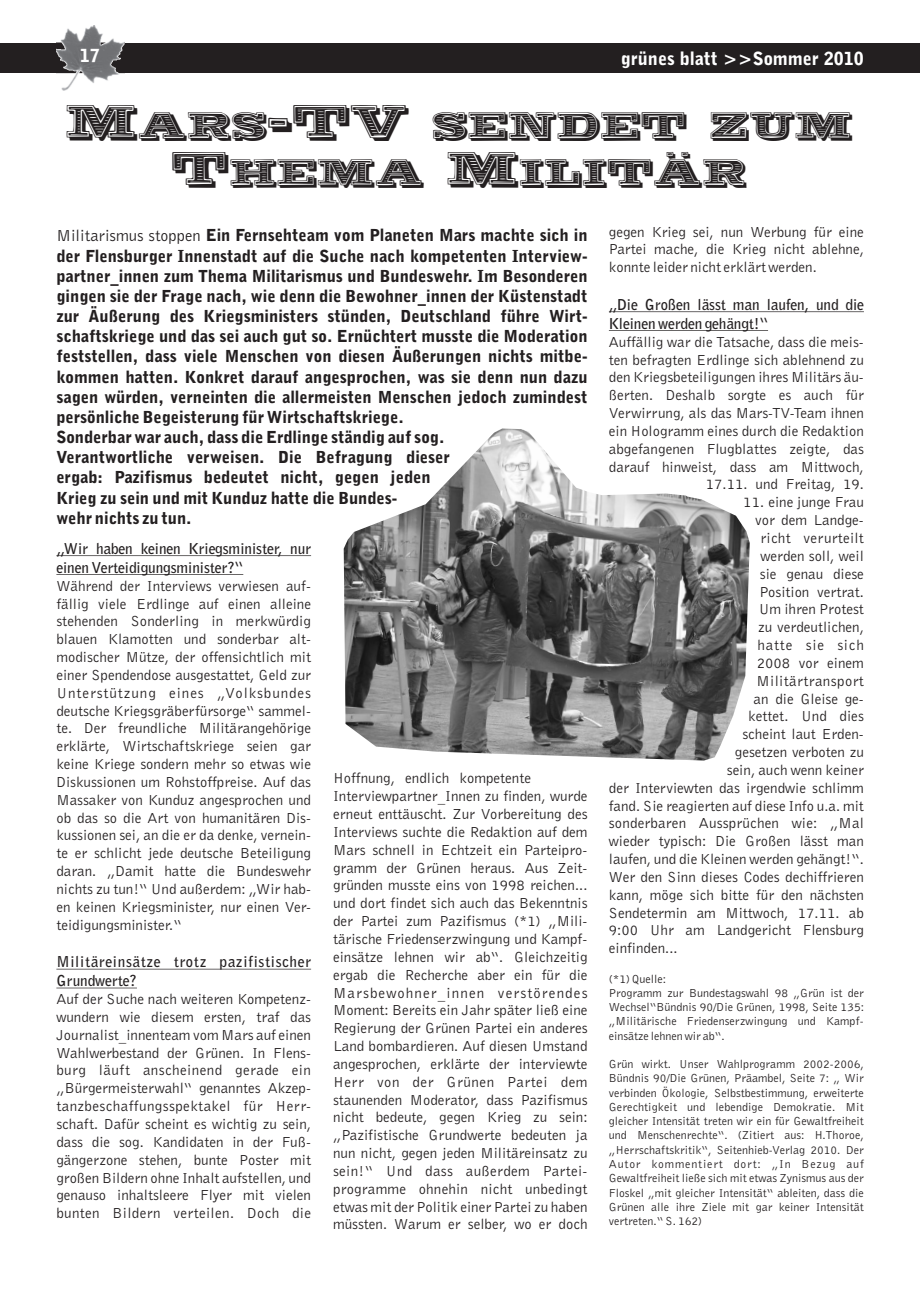
<style>
.page{position:relative;width:920px;height:1290px;background:#fff}
.page>*{position:absolute;margin:0;border:0;box-sizing:border-box;transform-origin:0 0}
.t1{font:45px/47px "Woodcut";color:#231f20;text-align:center}
.t2{font:900 18px "Bell Gothic BT";color:#fff}
.t3{font:900 16.5px/20.1px "Bell Gothic BT";color:#231f20}
.t4{font:15px/17.9px "Bell Gothic BT";color:#231f20;text-align:justify}
.t5{font:700 15px/18.9px "Bell Gothic BT";color:#231f20}
.t6{font:700 15px/18.9px "Bell Gothic BT";letter-spacing:.045em;color:#231f20}
.t7{font:15px "Bell Gothic BT";letter-spacing:.025em;color:#231f20}
.t8{font:15px "Bell Gothic BT";letter-spacing:.02em;color:#231f20}
.t9{font:15px "Bell Gothic BT";letter-spacing:.055em;color:#231f20}
.t10{font:12px/14.2px "Bell Gothic BT";color:#231f20}
.s1{font-weight:400}
</style>
<div class="page">
<div style="left:0;top:43px;width:920px;height:30px;background:#231f20"></div>
<img style="left:56px;top:26px;width:68px;height:65px">
<hr style="left:56px;top:555px;width:255px;height:1px;background:#231f20">
<hr style="left:56px;top:574px;width:187px;height:1px;background:#231f20">
<hr style="left:56px;top:969px;width:255px;height:1px;background:#231f20">
<hr style="left:56px;top:988px;width:81px;height:1px;background:#231f20">
<hr style="left:609px;top:311px;width:255px;height:1px;background:#231f20">
<hr style="left:609px;top:330px;width:159px;height:1px;background:#231f20">
<img style="left:344px;top:428px;width:406px;height:332px">
<p class="t2" style="left:80px;top:48px;width:22px">17</p>
<p class="t2" style="left:621px;top:51px;width:244px">grünes blatt &gt;&gt;Sommer 2010</p>
<h1 class="t1" style="left:67px;top:104px;width:788px">Mars-TV sendet zum<br>Thema Militär</h1>
<p class="t3" style="left:56px;top:227px;width:533px"><span class="s1">Militarismus stoppen</span> Ein Fernsehteam vom Planeten Mars machte sich in der Flensburger Innenstadt auf die Suche nach kompetenten Interview&shy;partner_innen zum Thema Militarismus und Bundeswehr. Im Besonderen gingen sie der Frage nach, wie denn die Bewohner_innen der Küstenstadt zur Äußerung des Kriegsministers stünden, Deutschland führe Wirt&shy;schaftskriege und das sei auch gut so. Ernüchtert musste die Moderation feststellen, dass viele Menschen von diesen Äußerungen nichts mitbe&shy;kommen hatten. Konkret darauf angesprochen, was sie denn nun dazu sagen würden, verneinten die allermeisten Menschen jedoch zumindest persönliche Begeisterung für Wirtschaftskriege.<br>Sonderbar war auch, dass die Erdlinge ständig auf sog.<br>Verantwortliche verweisen. Die Befragung dieser<br>ergab: Pazifismus bedeutet nicht, gegen jeden<br>Krieg zu sein und mit Kunduz hatte die Bundes-<br>wehr nichts zu tun.</p>
<p class="t5" style="left:56px;top:541px;width:256px">„Wir haben keinen Kriegsminister, nur einen Verteidigungsminister?“</p>
<p class="t4" style="left:56px;top:578px;width:256px">Während der Interviews verwiesen auf&shy;fällig viele Erdlinge auf einen alleine stehenden Sonderling in merkwürdig blauen Klamotten und sonderbar alt&shy;modischer Mütze, der offensichtlich mit einer Spendendose ausgestattet, Geld zur Unterstützung eines „Volksbundes deutsche Kriegsgräberfürsorge“ sammel&shy;te. Der freundliche Militärangehörige erklärte, Wirtschaftskriege seien gar keine Kriege sondern mehr so etwas wie Diskussionen um Rohstoffpreise. Auf das Massaker von Kunduz angesprochen und ob das so die Art von humanitären Dis&shy;kussionen sei, an die er da denke, vernein&shy;te er schlicht jede deutsche Beteiligung daran. „Damit hatte die Bundeswehr nichts zu tun!“ Und außerdem: „Wir hab&shy;en keinen Kriegsminister, nur einen Ver&shy;teidigungsminister.“</p>
<p class="t6" style="left:56px;top:954px;width:256px">Militäreinsätze trotz pazifistischer<br>Grundwerte?</p>
<p class="t4" style="left:56px;top:991px;width:256px">Auf der Suche nach weiteren Kompetenz&shy;wundern wie diesem ersten, traf das Journalist_innenteam vom Mars auf einen Wahlwerbestand der Grünen. In Flens&shy;burg läuft anscheinend gerade ein „Bürgermeisterwahl“ genanntes Akzep&shy;tanzbeschaffungsspektakel für Herr&shy;schaft. Dafür scheint es wichtig zu sein, dass die sog. Kandidaten in der Fuß&shy;gängerzone stehen, bunte Poster mit großen Bildern ohne Inhalt aufstellen, und genauso inhaltsleere Flyer mit vielen bunten Bildern verteilen. Doch die</p>
<p class="t4" style="left:333px;top:771px;width:256px;text-align:left">Hoffnung, endlich kompetente Interviewpartner_Innen zu finden, wurde erneut enttäuscht. Zur Vorbereitung des Interviews suchte die Redaktion auf dem Mars schnell in Echtzeit ein Parteipro&shy;gramm der Grünen heraus. Aus Zeit&shy;gründen musste eins von 1998 reichen... und dort findet sich auch das Bekenntnis der Partei zum Pazifismus (*1) „Mili&shy;tärische Friedenserzwingung und Kampf&shy;einsätze lehnen wir ab“. Gleichzeitig ergab die Recherche aber ein für die Marsbewohner_innen verstörendes Moment: Bereits ein Jahr später ließ eine Regierung der Grünen Partei ein anderes Land bombardieren. Auf diesen Umstand angesprochen, erklärte der interviewte Herr von der Grünen Partei dem staunenden Moderator, dass Pazifismus nicht bedeute, gegen Krieg zu sein: „Pazifistische Grundwerte bedeuten ja nun nicht, gegen jeden Militäreinsatz zu sein!“ Und dass außerdem Partei&shy;programme ohnehin nicht unbedingt etwas mit der Politik einer Partei zu haben müssten. Warum er selber, wo er doch</p>
<p class="t4" style="left:609px;top:224px;width:257px">gegen Krieg sei, nun Werbung für eine Partei mache, die Krieg nicht ablehne, konnte leider nicht erklärt werden.</p>
<p class="t5" style="left:609px;top:297px;width:257px">„Die Großen lässt man laufen, und die<br>Kleinen werden gehängt!“</p>
<p class="t4" style="left:609px;top:334px;width:257px;text-align:right">Auffällig war die Tatsache, dass die meis&shy;ten befragten Erdlinge sich ablehnend zu den Kriegsbeteiligungen ihres Militärs äu&shy;ßerten. Deshalb sorgte es auch für Verwirrung, als das Mars-TV-Team ihnen ein Hologramm eines durch die Redaktion abgefangenen Flugblattes zeigte, das darauf hinweist, dass am Mittwoch, 17.11. und Freitag, 19.</p>
<p class="t4" style="left:743px;top:494px;width:122px">11. eine junge Frau</p>
<p class="t4" style="left:755px;top:512px;width:110px">vor dem Landge-</p>
<p class="t8" style="left:760px;top:532px;width:105px">richt verurteilt</p>
<p class="t4" style="left:760px;top:548px;width:105px">werden soll, weil</p>
<p class="t4" style="left:760px;top:566px;width:106px">sie genau diese</p>
<p class="t4" style="left:759px;top:584px;width:106px">Position vertrat.</p>
<p class="t4" style="left:759px;top:601px;width:107px">Um ihren Protest</p>
<p class="t4" style="left:758px;top:619px;width:107px">zu verdeutlichen,</p>
<p class="t9" style="left:757px;top:639px;width:108px">hatte sie sich</p>
<p class="t4" style="left:757px;top:655px;width:108px">2008 vor einem</p>
<p class="t7" style="left:756px;top:674px;width:109px">Militärtransport</p>
<p class="t4" style="left:754px;top:691px;width:112px">an die Gleise ge-</p>
<p class="t4" style="left:748px;top:708px;width:117px">kettet. Und dies</p>
<p class="t4" style="left:742px;top:726px;width:123px">scheint laut Erden-</p>
<p class="t4" style="left:735px;top:744px;width:131px">gesetzen verboten zu</p>
<p class="t4" style="left:727px;top:762px;width:139px">sein, auch wenn keiner</p>
<p class="t4" style="left:609px;top:780px;width:257px">der Interviewten das irgendwie schlimm</p>
<p class="t4" style="left:609px;top:798px;width:257px">fand. Sie reagierten auf diese Info u.a. mit</p>
<p class="t4" style="left:609px;top:815px;width:257px">sonderbaren Aussprüchen wie: „Mal</p>
<p class="t4" style="left:609px;top:833px;width:257px">wieder typisch: Die Großen lässt man</p>
<p class="t4" style="left:609px;top:851px;width:257px">laufen, und die Kleinen werden gehängt!“.</p>
<p class="t4" style="left:609px;top:869px;width:257px">Wer den Sinn dieses Codes dechiffrieren</p>
<p class="t4" style="left:609px;top:887px;width:257px">kann, möge sich bitte für den nächsten</p>
<p class="t4" style="left:609px;top:905px;width:257px">Sendetermin am Mittwoch, 17.11. ab</p>
<p class="t4" style="left:609px;top:922px;width:257px">9:00 Uhr am Landgericht Flensburg</p>
<p class="t4" style="left:609px;top:940px;width:70px">einfinden...</p>
<p class="t10" style="left:609px;top:972px;width:257px">(*1) Quelle:<br>Programm zur Bundestagswahl 98 „Grün ist der Wechsel“Bündnis 90/Die Grünen, 1998, Seite 135: „Militärische Friedenserzwingung und Kampf&shy;einsätze lehnen wir ab“.</p>
<p class="t10" style="left:609px;top:1058px;width:257px;text-align:justify">Grün wirkt. Unser Wahlprogramm 2002-2006, Bündnis 90/Die Grünen, Präambel, Seite 7: „ Wir verbinden Ökologie, Selbstbestimmung, erweiterte Gerechtigkeit und lebendige Demokratie. Mit gleicher Intensität treten wir ein für Gewaltfreiheit und Menschenrechte“. (Zitiert aus: H.Thoroe, „Herrschaftskritik“, Seitenhieb-Verlag 2010. Der Autor kommentiert dort: „In Bezug auf Gewaltfreiheit ließe sich mit etwas Zynismus aus der Floskel „mit gleicher Intensität“ ableiten, dass die Grünen alle ihre Ziele mit gar keiner Intensität vertreten.“ S. 162)</p>
</div>
